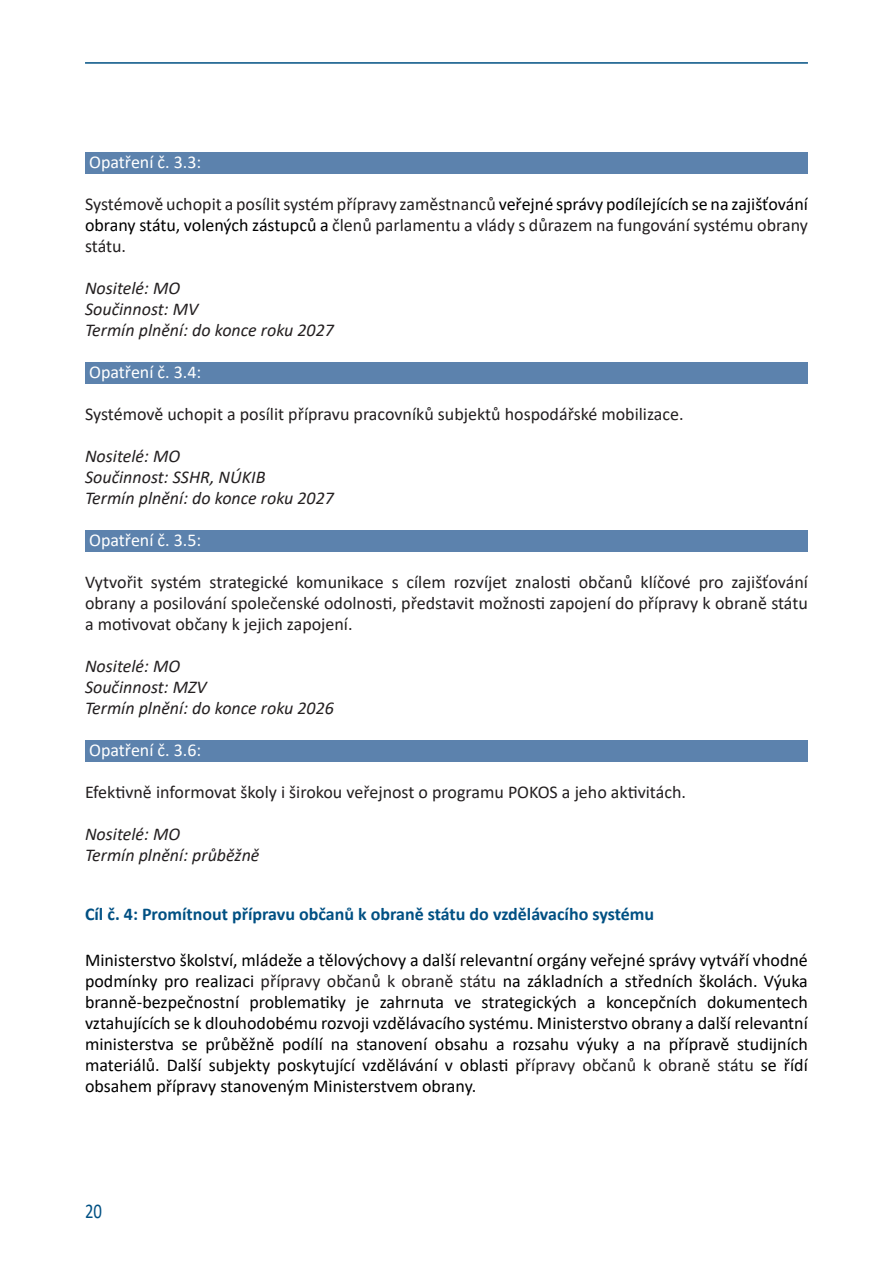
<style>
.page{position:relative;width:893px;height:1263px;background:#fff}
.page>*{position:absolute;margin:0;border:0;box-sizing:border-box;transform-origin:0 0}
.t1{font:21px "Calibri";color:#005083;scale:.8 1}
.t2{font:18px/21px "Calibri";color:#000;text-align:justify}
.t3{font:18px/21px "Calibri";color:#231f20;text-align:justify}
.t4{font:italic 18px/21px "Calibri";color:#231f20}
.t5{font:700 18px "Calibri";color:#005083}
.t6{font:18px "Calibri";color:#fff}
.s1{color:#000}
.s2{color:#231f20}
</style>
<div class="page">
<hr style="left:85px;top:62px;width:723px;height:2px;background:#005083">
<div style="left:85px;top:152px;width:723px;height:21px;background:#5c82ad"></div>
<div style="left:85px;top:362px;width:723px;height:21px;background:#5c82ad"></div>
<div style="left:85px;top:530px;width:723px;height:21px;background:#5c82ad"></div>
<div style="left:85px;top:740px;width:723px;height:21px;background:#5c82ad"></div>
<p class="t6" style="left:89px;top:150px;width:114px">Opatření č. 3.3:</p>
<p class="t3" style="left:85px;top:193px;width:724px">Systémově uchopit a posílit systém přípravy zaměstnanců <span class="s1">veřejné správy podílejících se na zajišťování obrany státu, volených zástupců a</span> členů parlamentu a vlády s důrazem na fungování systému obrany státu.</p>
<p class="t4" style="left:85px;top:277px;width:250px">Nositelé: MO<br>Součinnost: MV<br>Termín plnění: do konce roku 2027</p>
<p class="t6" style="left:89px;top:360px;width:114px">Opatření č. 3.4:</p>
<p class="t3" style="left:85px;top:403px;width:600px">Systémově uchopit a posílit přípravu pracovníků subjektů hospodářské mobilizace.</p>
<p class="t4" style="left:85px;top:445px;width:250px">Nositelé: MO<br>Součinnost: SSHR, NÚKIB<br>Termín plnění: do konce roku 2027</p>
<p class="t6" style="left:89px;top:528px;width:114px">Opatření č. 3.5:</p>
<p class="t3" style="left:85px;top:571px;width:724px">Vytvořit systém strategické komunikace s cílem rozvíjet znalosti občanů klíčové pro zajišťování obrany a posilování společenské odolnosti, představit možnosti zapojení do přípravy k obraně státu a motivovat občany k jejich zapojení.</p>
<p class="t4" style="left:85px;top:655px;width:250px">Nositelé: MO<br>Součinnost: MZV<br>Termín plnění: do konce roku 2026</p>
<p class="t6" style="left:89px;top:738px;width:114px">Opatření č. 3.6:</p>
<p class="t3" style="left:85px;top:781px;width:602px">Efektivně informovat školy i širokou veřejnost o programu POKOS a jeho aktivitách.</p>
<p class="t4" style="left:85px;top:823px;width:176px">Nositelé: MO<br>Termín plnění: průběžně</p>
<p class="t5" style="left:85px;top:901px;width:571px">Cíl č. 4: Promítnout přípravu občanů k obraně státu do vzdělávacího systému</p>
<p class="t2" style="left:85px;top:949px;width:724px">Ministerstvo školství, mládeže a tělovýchovy a další relevantní orgány veřejné správy vytváří vhodné podmínky pro realizaci <span class="s2">přípravy občanů k obraně státu</span> na základních a středních školách. Výuka branně-bezpečnostní problematiky je zahrnuta ve strategických a koncepčních dokumentech vztahujících se k dlouhodobému rozvoji vzdělávacího systému. Ministerstvo obrany a další relevantní ministerstva se průběžně podílí na stanovení obsahu a rozsahu výuky a na přípravě studijních materiálů. Další subjekty poskytující vzdělávání v oblasti p<span class="s2">řípravy občanů k obraně státu</span> se řídí obsahem přípravy stanoveným Ministerstvem obrany.</p>
<p class="t1" style="left:85px;top:1196px;width:23px">20</p>
</div>
